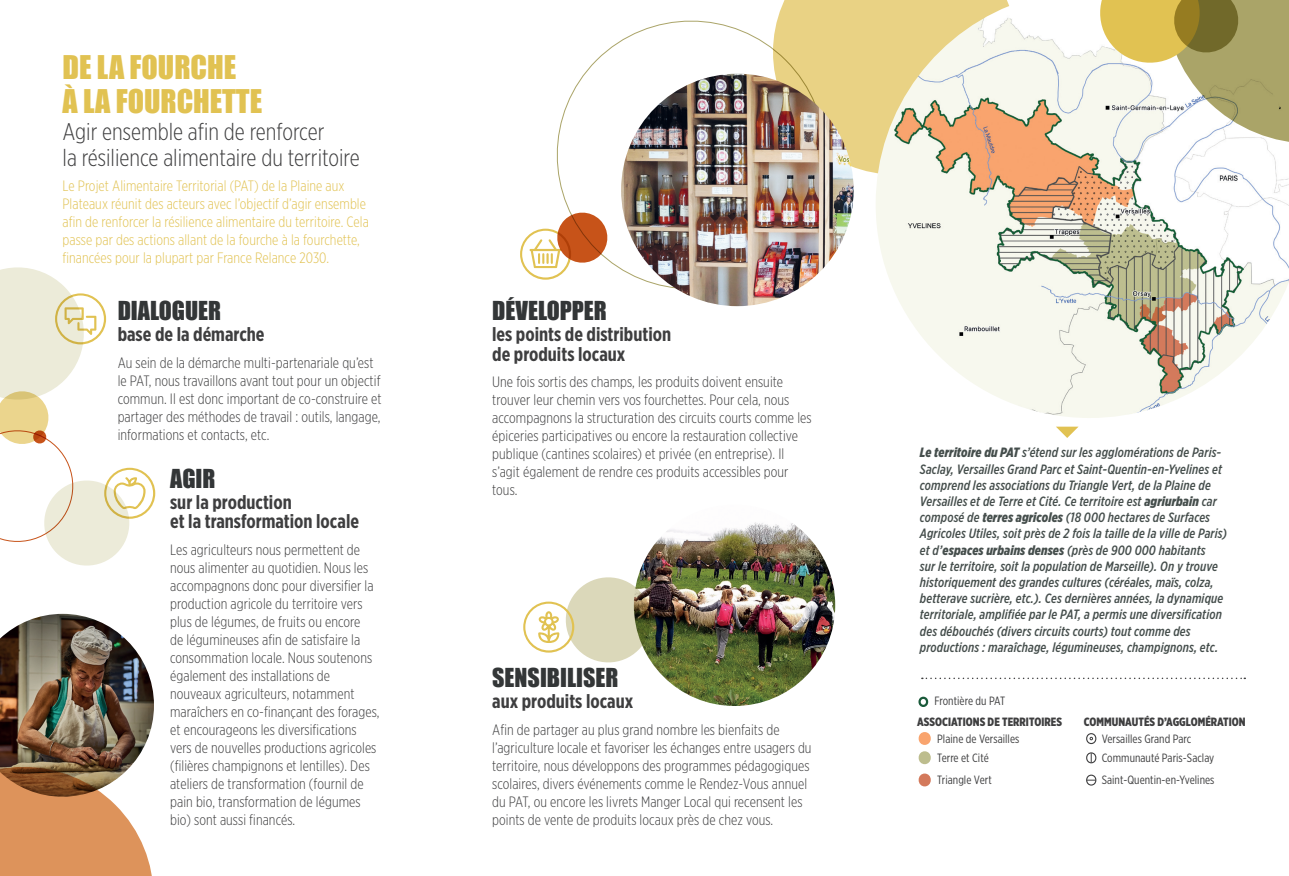
<style>
.page{position:relative;width:1289px;height:876px;background:#fff}
.page>*{position:absolute;margin:0;border:0;box-sizing:border-box;transform-origin:0 0}
.t1{font:30px/34.5px "Impact";color:#e1c252}
.t2{font:300 24px/25.5px "Gotham X Narrow";color:#3e3e3f}
.t3{font:24px "Impact";color:#333637}
.t4{font:700 19.5px/19.5px "Gotham X Narrow";color:#3e3e3f}
.t5{font:300 15px/18px "Gotham X Narrow";letter-spacing:.005em;color:#3e3e3f}
.t6{font:300 15px/18px "Gotham X Narrow";letter-spacing:.005em;color:#e1c252}
.t7{font:italic 500 13.5px/16.2px "Gotham X Narrow";letter-spacing:.01em;color:#454e4c}
.t8{font:12px/19.2px "Gotham X Narrow";letter-spacing:.005em;color:#3e3e3f}
.t9{font:900 12px "Gotham X Narrow";letter-spacing:.005em;color:#3e3e3f}
.s1{font-weight:900}
.s2{font-family:"Gotham Narrow";font-weight:700;font-size:33px;color:#f9a46e}
.s3{font-family:"Gotham Narrow";font-weight:700;font-size:33px;color:#bdbd8e}
.s4{font-family:"Gotham Narrow";font-weight:700;font-size:33px;color:#d3795b}
</style>
<div class="page">
<div style="left:918px;top:697px;width:10px;height:10px;border:2px solid #1a5a3a;border-radius:4px"></div>
<div style="left:918px;top:732px;width:12px;height:13px;border:3px solid #f9a46e;border-radius:5px"></div>
<div style="left:918px;top:751px;width:12px;height:13px;border:3px solid #bdbd8e;border-radius:5px"></div>
<div style="left:918px;top:773px;width:12px;height:13px;border:3px solid #d47a5c;border-radius:5px"></div>
<svg style="left:921px;top:678px;width:324px;height:1px"></svg>
<div style="left:1086px;top:733px;width:10px;height:11px;border:1px solid #3e3e3f;border-radius:5px"></div>
<div style="left:1086px;top:752px;width:10px;height:11px;border:1px solid #3e3e3f;border-radius:5px"></div>
<div style="left:1086px;top:775px;width:10px;height:11px;border:1px solid #3e3e3f;border-radius:5px"></div>
<div style="left:781px;top:0;width:94px;height:187px;background:#e9d284"></div>
<svg style="left:556px;top:7px;width:283px;height:296px"></svg>
<img style="left:0;top:614px;width:154px;height:140px">
<img style="left:621px;top:74px;width:232px;height:232px;border-radius:116px">
<img style="left:634px;top:505px;width:201px;height:201px;border-radius:101px">
<img style="left:875px;top:0;width:413px;height:418px">
<svg style="left:0;top:754px;width:152px;height:122px;background:#c79167"></svg>
<svg style="left:0;top:267px;width:155px;height:299px"></svg>
<svg style="left:1095px;top:0;width:193px;height:158px"></svg>
<svg style="left:1056px;top:427px;width:22px;height:11px"></svg>
<svg style="left:520px;top:210px;width:89px;height:70px"></svg>
<svg style="left:523px;top:573px;width:132px;height:93px"></svg>
<h1 class="t1" style="left:63px;top:49px;width:201px">DE LA FOURCHE<br>À LA FOURCHETTE</h1>
<h2 class="t2" style="left:63px;top:119px;width:299px">Agir ensemble afin de renforcer<br>la résilience alimentaire du territoire</h2>
<p class="t6" style="left:63px;top:176px;width:308px">Le Projet Alimentaire Territorial (PAT) de la Plaine aux Plateaux réunit des acteurs avec l’objectif d’agir ensemble afin de renforcer la résilience alimentaire du territoire. Cela passe par des actions allant de la fourche à la fourchette, financées pour la plupart par France Relance 2030.</p>
<h2 class="t3" style="left:118px;top:292px;width:105px">DIALOGUER</h2>
<h3 class="t4" style="left:118px;top:325px;width:148px">base de la démarche</h3>
<p class="t5" style="left:118px;top:353px;width:265px">Au sein de la démarche multi-partenariale qu’est le PAT, nous travaillons avant tout pour un objectif commun. Il est donc important de co-construire et partager des méthodes de travail : outils, langage, informations et contacts, etc.</p>
<h2 class="t3" style="left:170px;top:460px;width:47px">AGIR</h2>
<h3 class="t4" style="left:170px;top:492px;width:190px">sur la production<br>et la transformation locale</h3>
<p class="t5" style="left:170px;top:540px;width:211px">Les agriculteurs nous permettent de nous alimenter au quotidien. Nous les accompagnons donc pour diversifier la production agricole du territoire vers plus de légumes, de fruits ou encore<br>de légumineuses afin de satisfaire la consommation locale. Nous soutenons également des installations de nouveaux agriculteurs, notamment maraîchers en co-finançant des forages, et encourageons les diversifications vers de nouvelles productions agricoles (filières champignons et lentilles). Des ateliers de transformation (fournil de pain bio, transformation de légumes bio) sont aussi financés.</p>
<h2 class="t3" style="left:492px;top:292px;width:116px">DÉVELOPPER</h2>
<h3 class="t4" style="left:492px;top:325px;width:180px">les points de distribution de produits locaux</h3>
<p class="t5" style="left:492px;top:373px;width:321px">Une fois sortis des champs, les produits doivent ensuite trouver leur chemin vers vos fourchettes. Pour cela, nous accompagnons la structuration des circuits courts comme les épiceries participatives ou encore la restauration collective publique (cantines scolaires) et privée (en entreprise). Il s’agit également de rendre ces produits accessibles pour tous.</p>
<h2 class="t3" style="left:492px;top:659px;width:128px">SENSIBILISER</h2>
<h3 class="t4" style="left:492px;top:692px;width:143px">aux produits locaux</h3>
<p class="t5" style="left:492px;top:720px;width:321px">Afin de partager au plus grand nombre les bienfaits de l’agriculture locale et favoriser les échanges entre usagers du territoire, nous développons des programmes pédagogiques scolaires, divers événements comme le Rendez-Vous annuel du PAT, ou encore les livrets Manger Local qui recensent les points de vente de produits locaux près de chez vous.</p>
<p class="t7" style="left:919px;top:444px;width:309px"><span class="s1">Le territoire du PAT</span> s’étend sur les agglomérations de Paris-Saclay, Versailles Grand Parc et Saint-Quentin-en-Yvelines et comprend les associations du Triangle Vert, de la Plaine de Versailles et de Terre et Cité. Ce territoire est <span class="s1">agriurbain</span> car composé de <span class="s1">terres agricoles</span> (18 000 hectares de Surfaces Agricoles Utiles, soit près de 2 fois la taille de la ville de Paris) et d’<span class="s1">espaces urbains denses</span> (près de 900 000 habitants<br>sur le territoire, soit la population de Marseille). On y trouve historiquement des grandes cultures (céréales, maïs, colza, betterave sucrière, etc.). Ces dernières années, la dynamique territoriale, amplifiée par le PAT, a permis une diversification des débouchés (divers circuits courts) tout comme des productions : maraîchage, légumineuses, champignons, etc.</p>
<p class="t8" style="left:934px;top:691px;width:72px">Frontière du PAT</p>
<p class="t9" style="left:917px;top:715px;width:146px">ASSOCIATIONS DE TERRITOIRES</p>
<p class="t8" style="left:917px;top:729px;width:104px"><span class="s2">•</span> Plaine de Versailles</p>
<p class="t8" style="left:917px;top:748px;width:73px"><span class="s3">•</span> Terre et Cité</p>
<p class="t8" style="left:917px;top:770px;width:76px"><span class="s4">•</span> Triangle Vert</p>
<p class="t9" style="left:1083px;top:715px;width:163px">COMMUNAUTÉS D’AGGLOMÉRATION</p>
<p class="t8" style="left:1101px;top:729px;width:114px">Versailles Grand Parc<br>Communauté Paris-Saclay</p>
<p class="t8" style="left:1101px;top:770px;width:114px">Saint-Quentin-en-Yvelines</p>
</div>
